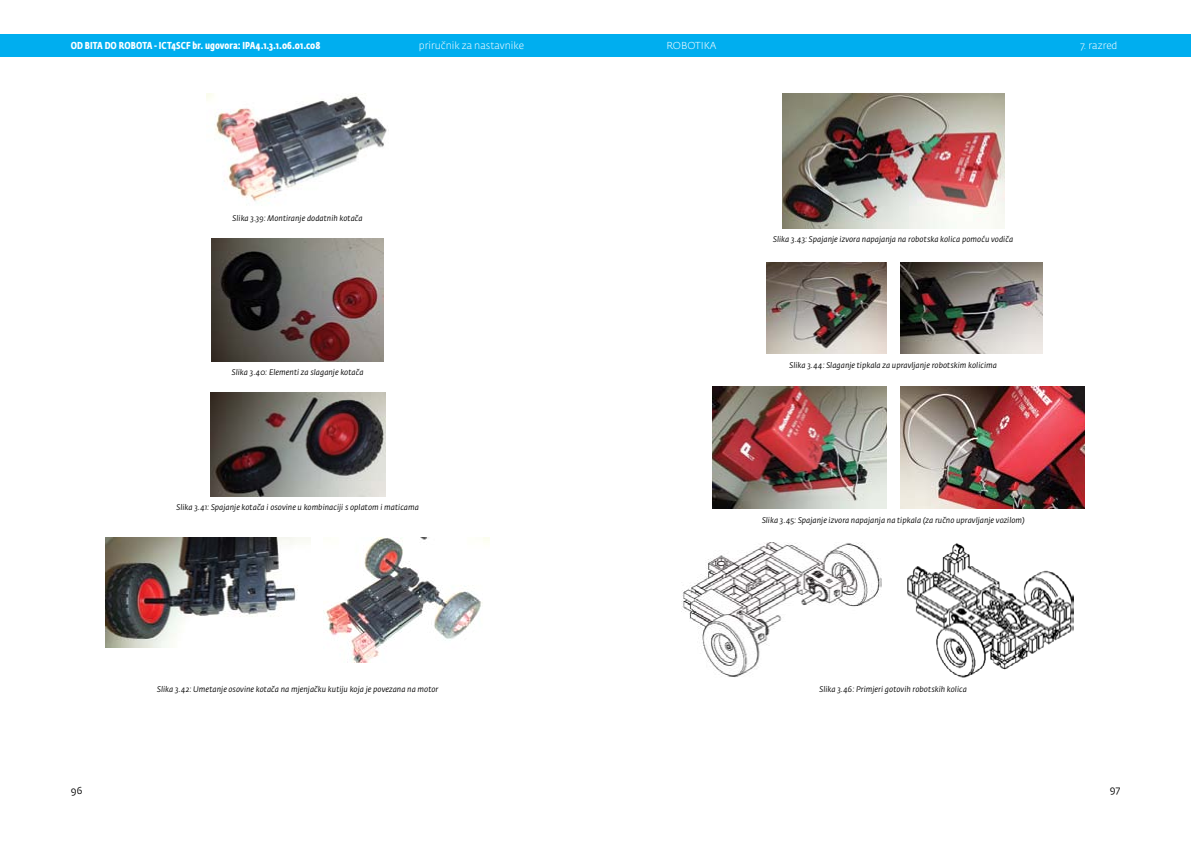
<style>
.page{position:relative;width:1191px;height:842px;background:#fff}
.page>*{position:absolute;margin:0;border:0;box-sizing:border-box;transform-origin:0 0}
.t1{font:700 10px "Fedra Sans Cond Std";letter-spacing:.005em;color:#fff}
.t2{font:300 10px "Fedra Sans Std";color:#fff}
.t3{font:10px "Fedra Sans Std";color:#000}
.t4{font:italic 8px "Fedra Sans Std";color:#000}
</style>
<div class="page">
<div style="left:595px;top:34px;width:596px;height:23px;background:#00aeef"></div>
<div style="left:0;top:34px;width:595px;height:23px;background:#00aeef"></div>
<img style="left:207px;top:94px;width:180px;height:108px">
<img style="left:212px;top:239px;width:172px;height:123px">
<img style="left:210px;top:393px;width:175px;height:103px">
<img style="left:323px;top:537px;width:167px;height:126px">
<img style="left:106px;top:537px;width:204px;height:110px">
<img style="left:782px;top:94px;width:222px;height:135px">
<img style="left:767px;top:262px;width:119px;height:92px">
<img style="left:900px;top:262px;width:142px;height:92px">
<img style="left:712px;top:387px;width:174px;height:122px">
<img style="left:900px;top:387px;width:184px;height:122px">
<img style="left:682px;top:543px;width:199px;height:134px">
<img style="left:907px;top:543px;width:167px;height:135px">
<p class="t1" style="left:71px;top:40px;width:251px">OD BITA DO ROBOTA - ICT4SCF br. ugovora: IPA4.1.3.1.06.01.c08</p>
<p class="t2" style="left:419px;top:40px;width:107px">priručnik za nastavnike</p>
<p class="t2" style="left:666px;top:40px;width:51px">ROBOTIKA</p>
<p class="t2" style="left:1080px;top:40px;width:39px">7. razred</p>
<p class="t4" style="left:233px;top:213px;width:132px">Slika 3.39: Montiranje dodatnih kotača</p>
<p class="t4" style="left:232px;top:367px;width:133px">Slika 3.40: Elementi za slaganje kotača</p>
<p class="t4" style="left:773px;top:234px;width:241px">Slika 3.43: Spajanje izvora napajanja na robotska kolica pomoću vodiča</p>
<p class="t4" style="left:789px;top:360px;width:209px">Slika 3.44: Slaganje tipkala za upravljanje robotskim kolicima</p>
<p class="t4" style="left:176px;top:502px;width:244px">Slika 3.41: Spajanje kotača i osovine u kombinaciji s oplatom i maticama</p>
<p class="t4" style="left:157px;top:684px;width:283px">Slika 3.42: Umetanje osovine kotača na mjenjačku kutiju koja je povezana na motor</p>
<p class="t4" style="left:762px;top:515px;width:264px">Slika 3.45: Spajanje izvora napajanja na tipkala (za ručno upravljanje vozilom)</p>
<p class="t4" style="left:819px;top:684px;width:149px">Slika 3.46: Primjeri gotovih robotskih kolica</p>
<p class="t3" style="left:71px;top:784px;width:13px">96</p>
<p class="t3" style="left:1109px;top:783px;width:12px">97</p>
</div>
